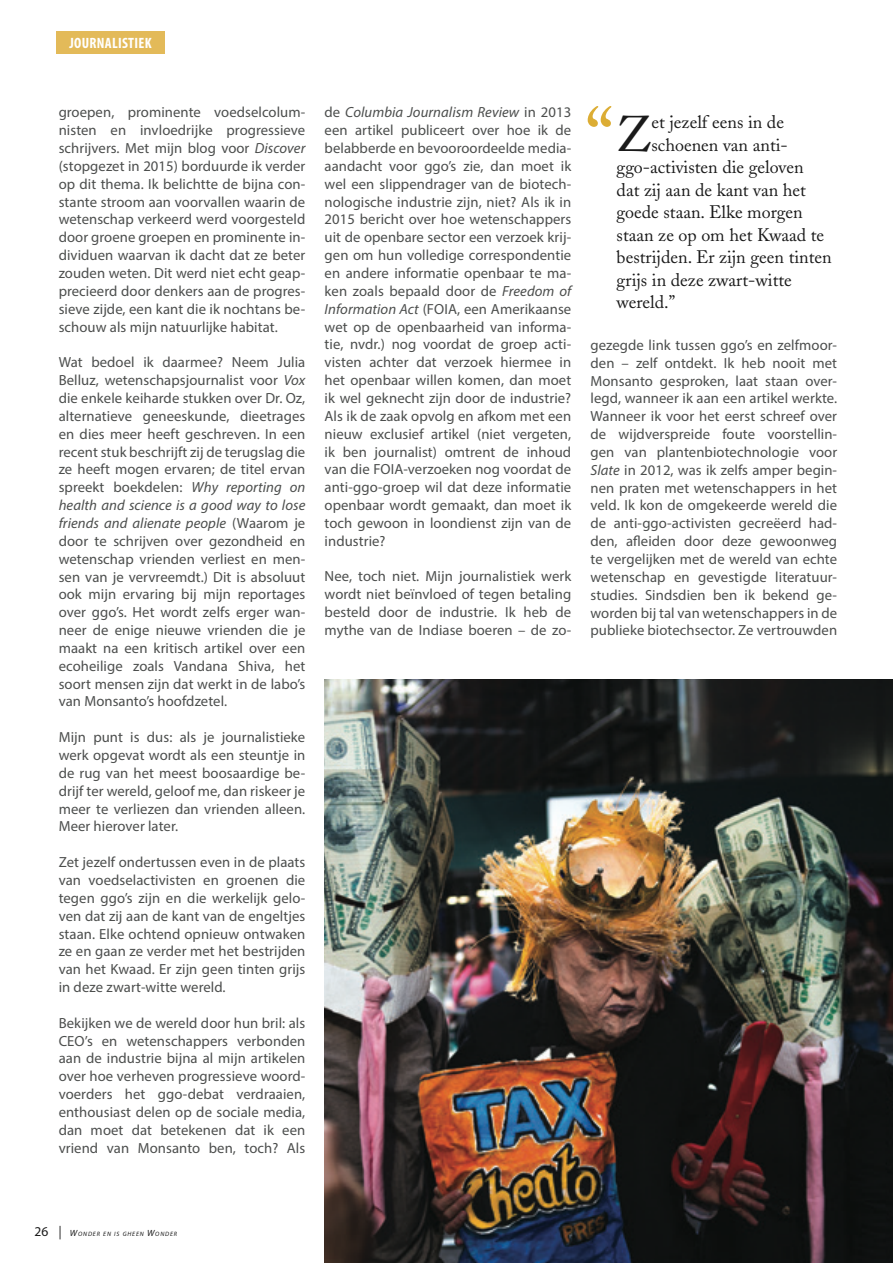
<style>
.page{position:relative;width:893px;height:1263px;background:#fff}
.page>*{position:absolute;margin:0;border:0;box-sizing:border-box;transform-origin:0 0}
.t1{font:79.35px "Adobe Caslon";color:#dcad34}
.t2{font:49.65px "Adobe Caslon";color:#1a1a1a}
.t3{font:18px "Adobe Caslon";color:#1a1a1a}
.t4{font:700 condensed 15px "Myriad Pro";letter-spacing:.02em;color:#fff}
.t5{font:14.7px/17.9px "Myriad Pro";letter-spacing:.005em;color:#4c4e4d;text-align:justify}
.t6{font:italic 6.3px "Myriad Pro";letter-spacing:.13em;color:#1a1a1a}
.s1{font-style:italic}
.s2{font-style:normal;font-size:13.5px}
.s3{font-size:13.5px}
.s4{font-size:9px}
</style>
<div class="page">
<img style="left:325px;top:679px;width:568px;height:584px">
<div style="left:56px;top:31px;width:109px;height:23px;background:#e3ba59"></div>
<p class="t4" style="left:69px;top:34px;width:84px">JOURNALISTIEK</p>
<p class="t5" style="left:59px;top:103px;width:248px">groepen, prominente voedselcolum&shy;nisten en invloedrijke progressieve schrijvers. Met mijn blog voor <span class="s1">Discover </span>(stopgezet in 2015) borduurde ik verder op dit thema. Ik belichtte de bijna con&shy;stante stroom aan voorvallen waarin de wetenschap verkeerd werd voorgesteld door groene groepen en prominente in&shy;dividuen waarvan ik dacht dat ze beter zouden weten. Dit werd niet echt geap&shy;precieerd door denkers aan de progres&shy;sieve zijde, een kant die ik nochtans be&shy;schouw als mijn natuurlijke habitat.</p>
<p class="t5" style="left:59px;top:353px;width:248px">Wat bedoel ik daarmee? Neem Julia Belluz, wetenschapsjournalist voor <span class="s1">Vox </span>die enkele keiharde stukken over Dr. Oz, alternatieve geneeskunde, dieetrages en dies meer heeft geschreven. In een recent stuk beschrijft zij de terugslag die ze heeft mogen ervaren; de titel ervan spreekt boekdelen: <span class="s1">Why reporting on health and science is a good way to lose friends and alienate people</span> (Waarom je door te schrijven over gezondheid en wetenschap vrienden verliest en men&shy;sen van je vervreemdt.) Dit is absoluut ook mijn ervaring bij mijn reportages over ggo’s. Het wordt zelfs erger wan&shy;neer de enige nieuwe vrienden die je maakt na een kritisch artikel over een ecoheilige zoals Vandana Shiva, het soort mensen zijn dat werkt in de labo’s van Monsanto’s hoofdzetel.</p>
<p class="t5" style="left:59px;top:728px;width:248px">Mijn punt is dus: als je journalistieke werk opgevat wordt als een steuntje in de rug van het meest boosaardige be&shy;drijf ter wereld, geloof me, dan riskeer je meer te verliezen dan vrienden alleen.<br>Meer hierover later.</p>
<p class="t5" style="left:59px;top:853px;width:248px">Zet jezelf ondertussen even in de plaats van voedselactivisten en groenen die tegen ggo’s zijn en die werkelijk gelo&shy;ven dat zij aan de kant van de engeltjes staan. Elke ochtend opnieuw ontwaken ze en gaan ze verder met het bestrijden van het Kwaad. Er zijn geen tinten grijs in deze zwart-witte wereld.</p>
<p class="t5" style="left:59px;top:1014px;width:248px">Bekijken we de wereld door hun bril: als CEO’s en wetenschappers verbonden aan de industrie bijna al mijn artikelen over hoe verheven progressieve woord&shy;voerders het ggo-debat verdraaien, enthousiast delen op de sociale media, dan moet dat betekenen dat ik een vriend van Monsanto ben, toch? Als</p>
<p class="t5" style="left:325px;top:103px;width:248px">de <span class="s1">Columbia Journalism Review</span> in 2013 een artikel publiceert over hoe ik de belabberde en bevooroordeelde media&shy;aandacht voor ggo’s zie, dan moet ik wel een slippendrager van de biotech&shy;nologische industrie zijn, niet? Als ik in 2015 bericht over hoe wetenschappers uit de openbare sector een verzoek krij&shy;gen om hun volledige correspondentie en andere informatie openbaar te ma&shy;ken zoals bepaald door de <span class="s1">Freedom of Information Act</span> (FOIA, een Amerikaanse wet op de openbaarheid van informa&shy;tie, nvdr.) nog voordat de groep acti&shy;visten achter dat verzoek hiermee in het openbaar willen komen, dan moet ik wel geknecht zijn door de industrie?<br>Als ik de zaak opvolg en afkom met een nieuw exclusief artikel (niet vergeten, ik ben journalist) omtrent de inhoud van die FOIA-verzoeken nog voordat de anti-ggo-groep wil dat deze informatie openbaar wordt gemaakt, dan moet ik toch gewoon in loondienst zijn van de industrie?</p>
<p class="t5" style="left:325px;top:567px;width:248px">Nee, toch niet. Mijn journalistiek werk wordt niet beïnvloed of tegen betaling besteld door de industrie. Ik heb de mythe van de Indiase boeren – de zo-</p>
<h1 class="t1" style="left:585px;top:90px;width:30px">“</h1>
<h2 class="t2" style="left:617px;top:105px;width:36px">Z</h2>
<p class="t3" style="left:651px;top:112px;width:134px">et jezelf eens in de</p>
<p class="t3" style="left:651px;top:134px;width:138px">schoenen van anti-</p>
<p class="t3" style="left:617px;top:157px;width:189px">ggo-activisten die geloven</p>
<p class="t3" style="left:617px;top:179px;width:191px">dat zij aan de kant van het</p>
<p class="t3" style="left:617px;top:202px;width:188px">goede staan. Elke morgen</p>
<p class="t3" style="left:617px;top:224px;width:209px">staan ze op om het Kwaad te</p>
<p class="t3" style="left:617px;top:247px;width:217px">bestrijden. Er zijn geen tinten</p>
<p class="t3" style="left:617px;top:269px;width:177px">grijs in deze zwart-witte</p>
<p class="t3" style="left:617px;top:292px;width:60px">wereld.”</p>
<p class="t5" style="left:590px;top:336px;width:248px">gezegde link tussen ggo’s en zelfmoor&shy;den – zelf ontdekt. Ik heb nooit met Monsanto gesproken, laat staan over&shy;legd, wanneer ik aan een artikel werkte.<br>Wanneer ik voor het eerst schreef over de wijdverspreide foute voorstellin&shy;gen van plantenbiotechnologie voor <span class="s1">Slate</span> in 2012, was ik zelfs amper begin&shy;nen praten met wetenschappers in het veld. Ik kon de omgekeerde wereld die de anti-ggo-activisten gecreëerd had&shy;den, afleiden door deze gewoonweg te vergelijken met de wereld van echte wetenschap en gevestigde literatuur&shy;studies. Sindsdien ben ik bekend ge&shy;worden bij tal van wetenschappers in de publieke biotechsector. Ze vertrouwden</p>
<p class="t6" style="left:34px;top:1230px;width:144px"><span class="s2">26</span> <span class="s3">|</span> <span class="s4">W</span>ONDER EN IS GHEEN <span class="s4">W</span>ONDER</p>
</div>
